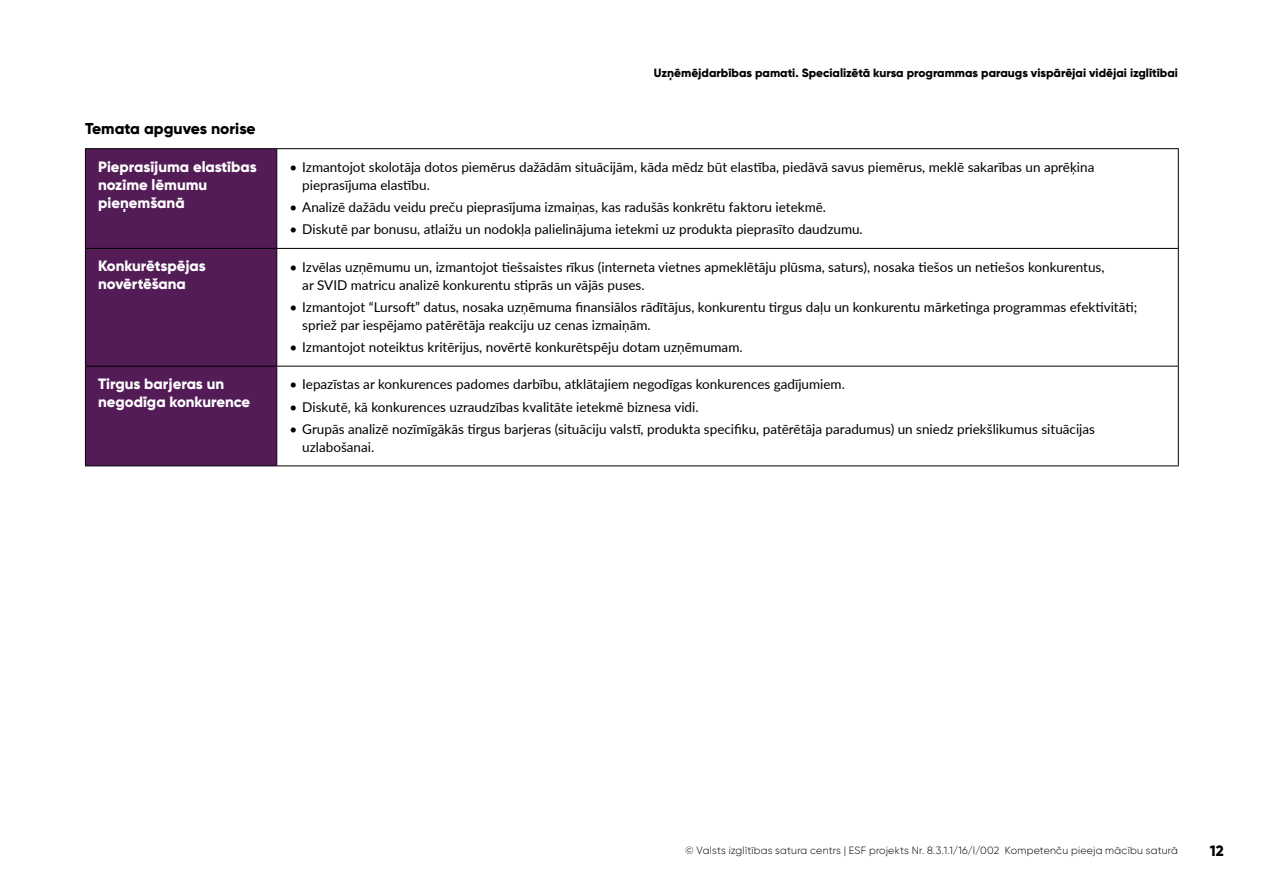
<style>
.page{position:relative;width:1263px;height:893px;background:#fff}
.page>*{position:absolute;margin:0;border:0;box-sizing:border-box;transform-origin:0 0}
.t1{font:800 15.75px "Gilroy";color:#000}
.t2{font:800 15px/18px "Gilroy";color:#fff}
.t3{font:800 15px "Gilroy";color:#000}
.t4{font:13.5px/18px "Lato";color:#000}
.t5{font:800 12px "Gilroy";color:#000}
.t6{font:300 10.5px "Gilroy";letter-spacing:.02em;color:#000}
</style>
<div class="page">
<div style="left:86px;top:149px;width:190px;height:316px;background:#531c56"></div>
<hr style="left:85px;top:248px;width:192px;height:1px;background:#000">
<hr style="left:277px;top:248px;width:902px;height:1px;background:#000">
<hr style="left:85px;top:366px;width:192px;height:1px;background:#000">
<hr style="left:277px;top:366px;width:902px;height:1px;background:#000">
<hr style="left:277px;top:148px;width:902px;height:1px;background:#000">
<hr style="left:1178px;top:149px;width:1px;height:99px;background:#000">
<hr style="left:1178px;top:249px;width:1px;height:117px;background:#000">
<hr style="left:1178px;top:367px;width:1px;height:98px;background:#000">
<hr style="left:277px;top:465px;width:902px;height:1px;background:#000">
<hr style="left:85px;top:148px;width:192px;height:1px;background:#000">
<hr style="left:85px;top:149px;width:1px;height:99px;background:#000">
<hr style="left:276px;top:149px;width:1px;height:99px;background:#000">
<hr style="left:85px;top:249px;width:1px;height:117px;background:#000">
<hr style="left:276px;top:249px;width:1px;height:117px;background:#000">
<hr style="left:85px;top:367px;width:1px;height:98px;background:#000">
<hr style="left:276px;top:367px;width:1px;height:98px;background:#000">
<hr style="left:85px;top:465px;width:192px;height:1px;background:#000">
<p class="t5" style="left:654px;top:65px;width:526px">Uzņēmējdarbības pamati. Specializētā kursa programmas paraugs vispārējai vidējai izglītībai</p>
<p class="t1" style="left:85px;top:118px;width:172px">Temata apguves norise</p>
<p class="t2" style="left:98px;top:157px;width:160px">Pieprasījuma elastības nozīme lēmumu pieņemšanā</p>
<p class="t4" style="left:302px;top:157px;width:794px;text-indent:-13px">• Izmantojot skolotāja dotos piemērus dažādām situācijām, kāda mēdz būt elastība, piedāvā savus piemērus, meklē sakarības un aprēķina pieprasījuma elastību.</p>
<p class="t4" style="left:290px;top:198px;width:538px">• Analizē dažādu veidu preču pieprasījuma izmaiņas, kas radušās konkrētu faktoru ietekmē.</p>
<p class="t4" style="left:290px;top:220px;width:575px">• Diskutē par bonusu, atlaižu un nodokļa palielinājuma ietekmi uz produkta pieprasīto daudzumu.</p>
<p class="t2" style="left:98px;top:257px;width:109px">Konkurētspējas novērtēšana</p>
<p class="t4" style="left:302px;top:257px;width:804px;text-indent:-13px">• Izvēlas uzņēmumu un, izmantojot tiešsaistes rīkus (interneta vietnes apmeklētāju plūsma, saturs), nosaka tiešos un netiešos konkurentus, ar SVID matricu analizē konkurentu stiprās un vājās puses.</p>
<p class="t4" style="left:302px;top:297px;width:836px;text-indent:-13px">• Izmantojot “Lursoft” datus, nosaka uzņēmuma finansiālos rādītājus, konkurentu tirgus daļu un konkurentu mārketinga programmas efektivitāti; spriež par iespējamo patērētāja reakciju uz cenas izmaiņām.</p>
<p class="t4" style="left:290px;top:338px;width:455px">• Izmantojot noteiktus kritērijus, novērtē konkurētspēju dotam uzņēmumam.</p>
<p class="t2" style="left:98px;top:375px;width:154px">Tirgus barjeras un negodīga konkurence</p>
<p class="t4" style="left:290px;top:375px;width:557px">• Iepazīstas ar konkurences padomes darbību, atklātajiem negodīgas konkurences gadījumiem.</p>
<p class="t4" style="left:290px;top:397px;width:410px">• Diskutē, kā konkurences uzraudzības kvalitāte ietekmē biznesa vidi.</p>
<p class="t4" style="left:302px;top:419px;width:794px;text-indent:-13px">• Grupās analizē nozīmīgākās tirgus barjeras (situāciju valstī, produkta specifiku, patērētāja paradumus) un sniedz priekšlikumus situācijas uzlabošanai.</p>
<p class="t6" style="left:685px;top:844px;width:494px">© Valsts izglītības satura centrs | ESF projekts Nr. 8.3.1.1/16/I/002 Kompetenču pieeja mācību saturā</p>
<p class="t3" style="left:1210px;top:841px;width:16px">12</p>
</div>
